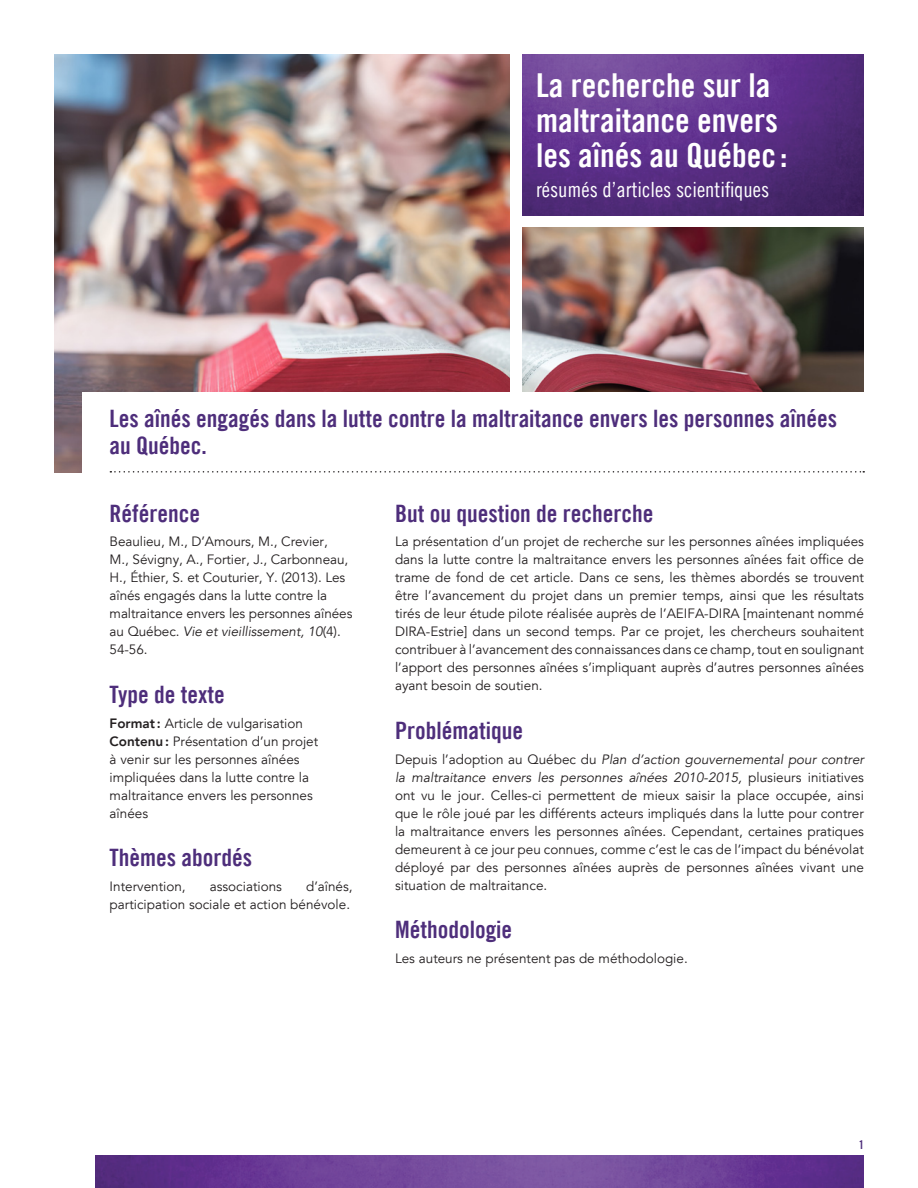
<style>
.page{position:relative;width:918px;height:1188px;background:#fff}
.page>*{position:absolute;margin:0;border:0;box-sizing:border-box;transform-origin:0 0}
.t1{font:33px/35.2px "Trade Gothic Bold Cond Twenty";color:#fff}
.Sous-titres{font:24px/27.3px "Trade Gothic Bold Cond Twenty";color:#4e2e7b}
.t2{font:21px "Trade Gothic Cond Eighteen";color:#fff}
.Texte_avenir{font:13.5px/18px "Avenir";color:#231f20}
.Sous-titres-2{font:12px "Trade Gothic Bold Cond Twenty";color:#4e2e7b}
.s1{font-style:italic}
.s2{font-weight:800}
</style>
<div class="page">
<img style="left:54px;top:54px;width:455px;height:419px">
<img style="left:523px;top:54px;width:341px;height:162px">
<img style="left:523px;top:227px;width:341px;height:165px">
<div style="left:83px;top:392px;width:781px;height:764px;background:#fff"></div>
<img style="left:95px;top:1156px;width:769px;height:32px">
<svg style="left:110px;top:471px;width:754px;height:2px"></svg>
<p class="t1" style="left:536px;top:69px;width:253px">La recherche sur la maltraitance envers les aînés au Québec :</p>
<p class="t2" style="left:536px;top:180px;width:235px">résumés d’articles scientifiques</p>
<p class="Sous-titres" style="left:110px;top:406px;width:729px">Les aînés engagés dans la lutte contre la maltraitance envers les personnes aînées au Québec.</p>
<p class="Sous-titres" style="left:110px;top:501px;width:92px">Référence</p>
<p class="Texte_avenir" style="left:110px;top:534px;width:244px">Beaulieu, M., D’Amours, M., Crevier,<br>M., Sévigny, A., Fortier, J., Carbonneau, H., Éthier, S. et Couturier, Y. (2013). Les aînés engagés dans la lutte contre la maltraitance envers les personnes aînées au Québec. <span class="s1">Vie et vieillissement, 10</span>(4).<br>54-56.</p>
<p class="Sous-titres" style="left:110px;top:683px;width:117px">Type de texte</p>
<p class="Texte_avenir" style="left:110px;top:715px;width:210px"><span class="s2">Format:</span> Article de vulgarisation<br><span class="s2">Contenu:</span> Présentation d’un projet à venir sur les personnes aînées impliquées dans la lutte contre la maltraitance envers les personnes aînées</p>
<p class="Sous-titres" style="left:110px;top:846px;width:144px">Thèmes abordés</p>
<p class="Texte_avenir" style="left:110px;top:879px;width:78px">Intervention,</p>
<p class="Texte_avenir" style="left:210px;top:879px;width:74px">associations</p>
<p class="Texte_avenir" style="left:110px;top:879px;width:244px;text-align:right">d’aînés,<br>participation sociale et action bénévole.</p>
<p class="Sous-titres" style="left:395px;top:501px;width:260px">But ou question de recherche</p>
<p class="Texte_avenir" style="left:395px;top:534px;width:470px;text-align:justify">La présentation d’un projet de recherche sur les personnes aînées impliquées dans la lutte contre la maltraitance envers les personnes aînées fait office de trame de fond de cet article. Dans ce sens, les thèmes abordés se trouvent être l’avancement du projet dans un premier temps, ainsi que les résultats tirés de leur étude pilote réalisée auprès de l’AEIFA-DIRA [maintenant nommé DIRA-Estrie] dans un second temps. Par ce projet, les chercheurs souhaitent contribuer à l’avancement des connaissances dans ce champ, tout en soulignant l’apport des personnes aînées s’impliquant auprès d’autres personnes aînées ayant besoin de soutien.</p>
<p class="Sous-titres" style="left:395px;top:719px;width:129px">Problématique</p>
<p class="Texte_avenir" style="left:395px;top:751px;width:470px;text-align:justify">Depuis l’adoption au Québec du <span class="s1">Plan d’action gouvernemental pour contrer la maltraitance envers les personnes aînées 2010-2015,</span> plusieurs initiatives ont vu le jour. Celles-ci permettent de mieux saisir la place occupée, ainsi que le rôle joué par les différents acteurs impliqués dans la lutte pour contrer la maltraitance envers les personnes aînées. Cependant, certaines pratiques demeurent à ce jour peu connues, comme c’est le cas de l’impact du bénévolat déployé par des personnes aînées auprès de personnes aînées vivant une situation de maltraitance.</p>
<p class="Sous-titres" style="left:395px;top:918px;width:119px">Méthodologie</p>
<p class="Texte_avenir" style="left:395px;top:951px;width:294px">Les auteurs ne présentent pas de méthodologie.</p>
<p class="Sous-titres-2" style="left:859px;top:1140px;width:7px">1</p>
</div>
